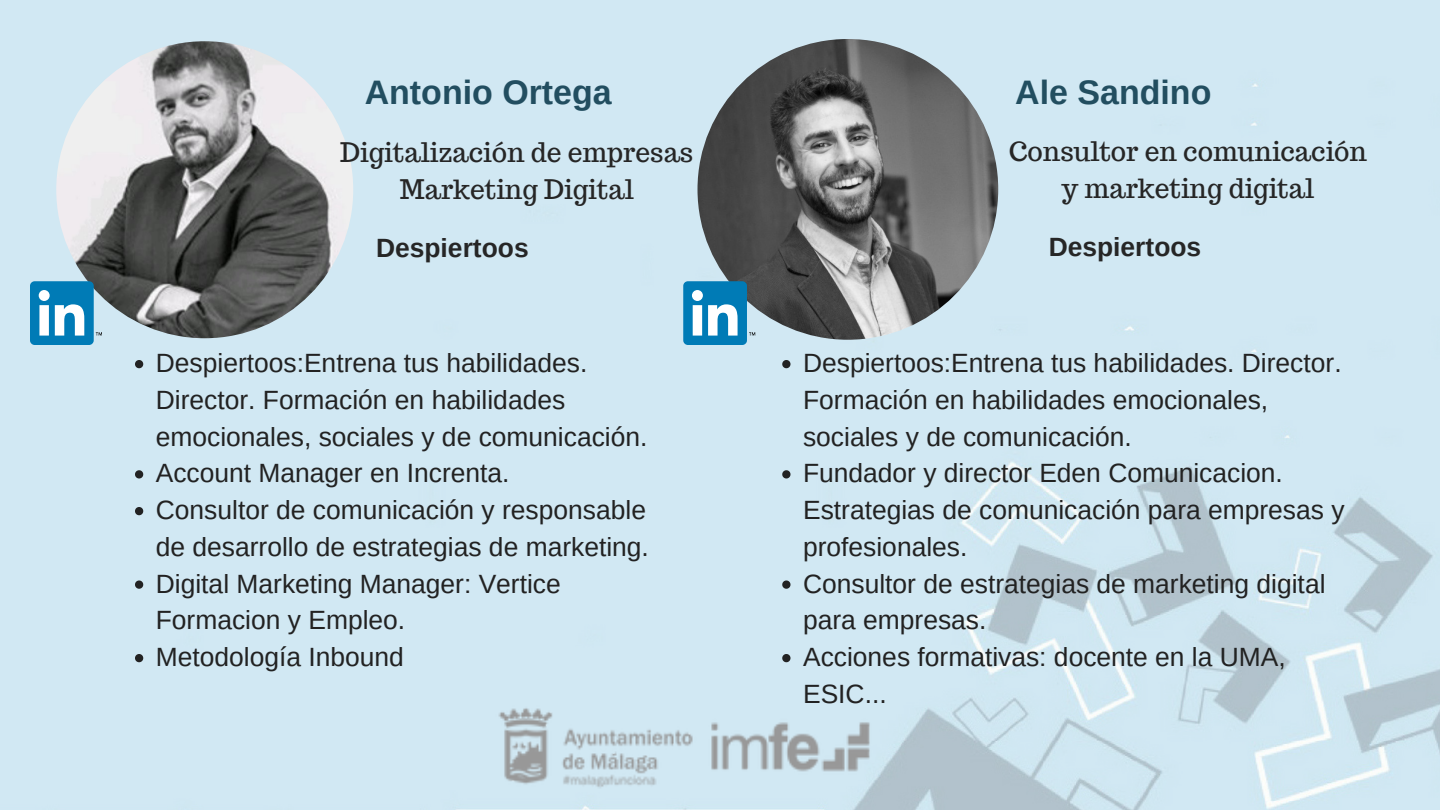
<style>
.page{position:relative;width:1440px;height:810px;background:#fff}
.page>*{position:absolute;margin:0;border:0;box-sizing:border-box;transform-origin:0 0}
.t1{font:700 34px "Arimo";color:#224e60}
.t2{font:26.4px/36.8px "Arimo";color:#222}
.t3{font:26.4px/36.8px "Trocchi";color:#262626;text-align:center}
.t4{font:700 26.4px "Arimo";color:#262626}
</style>
<div class="page">
<div style="left:0;top:0;width:1440px;height:809px;background:#d1e8f3"></div>
<img style="left:56px;top:41px;width:297px;height:297px;border-radius:50%">
<img style="left:698px;top:39px;width:300px;height:301px;border-radius:50%">
<div style="left:30px;top:281px;width:64px;height:64px;background:#007bb6;border-radius:5px"></div>
<svg style="left:39px;top:290px;width:45px;height:46px"></svg>
<svg style="left:96px;top:332px;width:6px;height:4px"></svg>
<div style="left:683px;top:281px;width:64px;height:64px;background:#007bb6;border-radius:5px"></div>
<svg style="left:692px;top:290px;width:46px;height:46px"></svg>
<svg style="left:749px;top:332px;width:6px;height:4px"></svg>
<img style="left:494px;top:667px;width:378px;height:143px">
<svg style="left:135px;top:360px;width:8px;height:8px"></svg>
<svg style="left:135px;top:470px;width:8px;height:8px"></svg>
<svg style="left:135px;top:507px;width:8px;height:8px"></svg>
<svg style="left:135px;top:580px;width:8px;height:9px"></svg>
<svg style="left:135px;top:654px;width:8px;height:8px"></svg>
<svg style="left:782px;top:360px;width:8px;height:8px"></svg>
<svg style="left:782px;top:470px;width:8px;height:8px"></svg>
<svg style="left:782px;top:580px;width:8px;height:9px"></svg>
<svg style="left:782px;top:654px;width:8px;height:8px"></svg>
<p class="t1" style="left:365px;top:73px;width:249px">Antonio Ortega</p>
<p class="t1" style="left:1015px;top:73px;width:198px">Ale Sandino</p>
<p class="t3" style="left:340px;top:134px;width:355px">Digitalización de empresas<br>Marketing Digital</p>
<p class="t3" style="left:1009px;top:133px;width:360px">Consultor en comunicación y marketing digital</p>
<p class="t4" style="left:376px;top:233px;width:154px">Despiertoos</p>
<p class="t4" style="left:1049px;top:232px;width:154px">Despiertoos</p>
<p class="t2" style="left:156px;top:344px;width:495px">Despiertoos:Entrena tus habilidades.<br>Director. Formación en habilidades emocionales, sociales y de comunicación.<br>Account Manager en Increnta.<br>Consultor de comunicación y responsable de desarrollo de estrategias de marketing.<br>Digital Marketing Manager: Vertice Formacion y Empleo.<br>Metodología Inbound</p>
<p class="t2" style="left:803px;top:344px;width:543px">Despiertoos:Entrena tus habilidades. Director.<br>Formación en habilidades emocionales, sociales y de comunicación.<br>Fundador y director Eden Comunicacion.<br>Estrategias de comunicación para empresas y profesionales.<br>Consultor de estrategias de marketing digital para empresas.<br>Acciones formativas: docente en la UMA, ESIC...</p>
</div>
